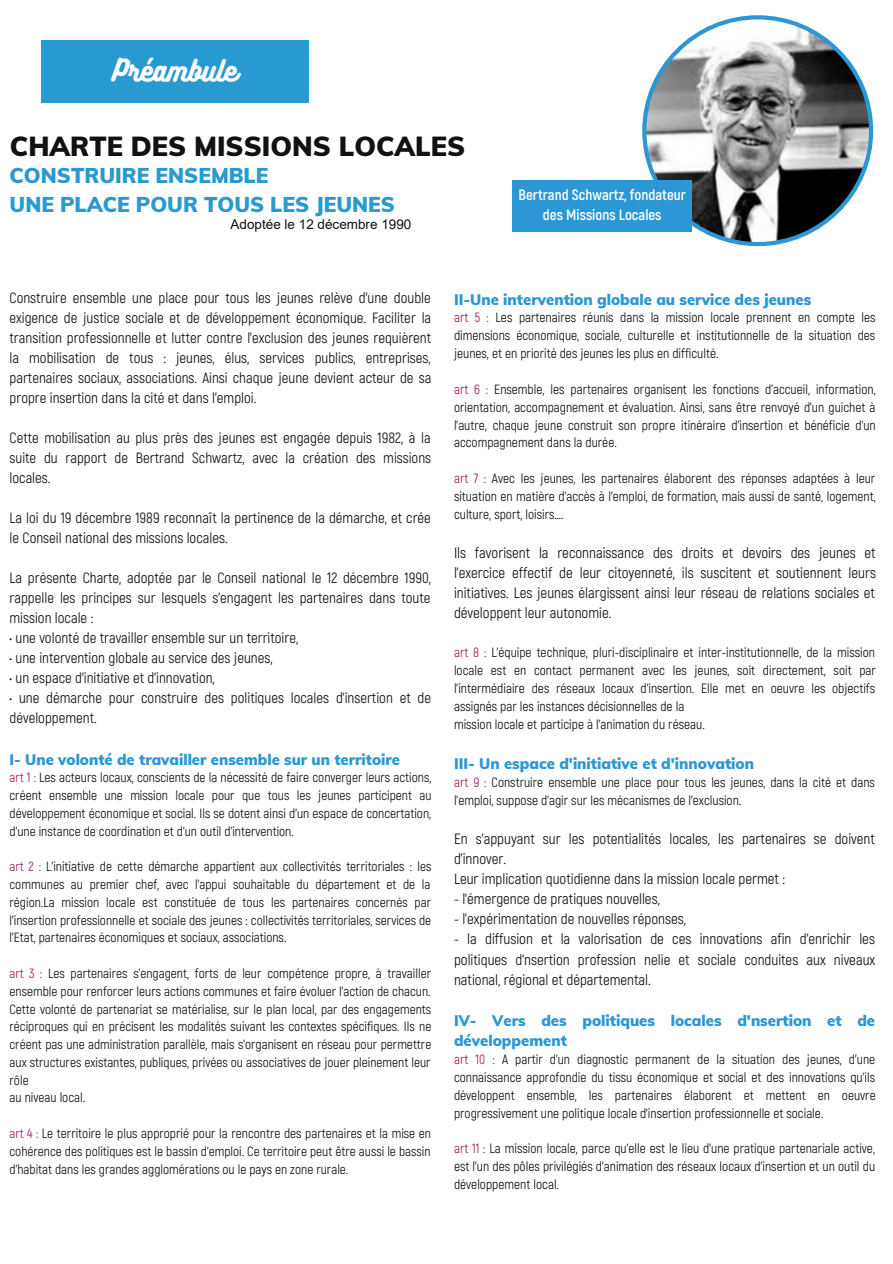
<style>
.page{position:relative;width:893px;height:1264px;background:#fff}
.page>*{position:absolute;margin:0;border:0;box-sizing:border-box;transform-origin:0 0}
.t1{font:900 27px "Muli";color:#111}
.t2{font:27px "Bukhari Script";color:#fff}
.t3{font:900 21px "Muli";color:#2999d2}
.t4{font:700 15px/20.2px "Akrobat";color:#fff;text-align:center}
.t5{font:14.85px/20px "Akrobat";color:#111;text-align:justify}
.t6{font:900 14.85px/20.1px "Muli";color:#2b97d5}
.t7{font:13.5px "Arial";color:#111}
.t8{font:13.35px/17.9px "Akrobat";color:#111;text-align:justify}
.s1{color:#a31c5c}
</style>
<div class="page">
<div style="left:41px;top:40px;width:267px;height:63px;background:#2999d2"></div>
<svg style="left:642px;top:15px;width:231px;height:231px"></svg>
<div style="left:512px;top:181px;width:180px;height:51px;background:#2b97d5"></div>
<p class="t2" style="left:112px;top:54px;width:126px">Préambule</p>
<p class="t1" style="left:10px;top:129px;width:457px">CHARTE DES MISSIONS LOCALES</p>
<p class="t3" style="left:10px;top:162px;width:260px">CONSTRUIRE ENSEMBLE</p>
<p class="t3" style="left:10px;top:191px;width:387px">UNE PLACE POUR TOUS LES JEUNES</p>
<p class="t7" style="left:231px;top:216px;width:182px">Adoptée le 12 décembre 1990</p>
<p class="t4" style="left:518px;top:185px;width:169px">Bertrand Schwartz, fondateur des Missions Locales</p>
<p class="t5" style="left:10px;top:289px;width:423px">Construire ensemble une place pour tous les jeunes relève d'une double exigence de justice sociale et de développement économique. Faciliter la transition professionnelle et lutter contre l'exclusion des jeunes requièrent la mobilisation de tous : jeunes, élus, services publics, entreprises, partenaires sociaux, associations. Ainsi chaque jeune devient acteur de sa propre insertion dans la cité et dans l'emploi.</p>
<p class="t5" style="left:10px;top:429px;width:423px">Cette mobilisation au plus près des jeunes est engagée depuis 1982, à la suite du rapport de Bertrand Schwartz, avec la création des missions locales.</p>
<p class="t5" style="left:10px;top:509px;width:423px">La loi du 19 décembre 1989 reconnaît la pertinence de la démarche, et crée le Conseil national des missions locales.</p>
<p class="t5" style="left:10px;top:569px;width:423px">La présente Charte, adoptée par le Conseil national le 12 décembre 1990, rappelle les principes sur lesquels s'engagent les partenaires dans toute mission locale :</p>
<p class="t5" style="left:10px;top:629px;width:290px">• une volonté de travailler ensemble sur un territoire,</p>
<p class="t5" style="left:10px;top:648px;width:264px">• une intervention globale au service des jeunes,</p>
<p class="t5" style="left:10px;top:668px;width:207px">• un espace d'initiative et d'innovation,</p>
<p class="t5" style="left:10px;top:688px;width:423px">• une démarche pour construire des politiques locales d'insertion et de développement.</p>
<p class="t6" style="left:10px;top:749px;width:392px">I- Une volonté de travailler ensemble sur un territoire</p>
<p class="t8" style="left:10px;top:769px;width:423px"><span class="s1">art 1 :</span> Les acteurs locaux, conscients de la nécessité de faire converger leurs actions, créent ensemble une mission locale pour que tous les jeunes participent au développement économique et social. Ils se dotent ainsi d'un espace de concertation, d'une instance de coordination et d'un outil d'intervention.</p>
<p class="t8" style="left:10px;top:858px;width:423px"><span class="s1">art 2 :</span> L'initiative de cette démarche appartient aux collectivités territoriales : les communes au premier chef, avec l'appui souhaitable du département et de la région.La mission locale est constituée de tous les partenaires concernés par l'insertion professionnelle et sociale des jeunes : collectivités territoriales, services de l'Etat, partenaires économiques et sociaux, associations.</p>
<p class="t8" style="left:10px;top:964px;width:423px"><span class="s1">art 3 :</span> Les partenaires s'engagent, forts de leur compétence propre, à travailler ensemble pour renforcer leurs actions communes et faire évoluer l'action de chacun.<br>Cette volonté de partenariat se matérialise, sur le plan local, par des engagements réciproques qui en précisent les modalités suivant les contextes spécifiques. Ils ne créent pas une administration parallèle, mais s'organisent en réseau pour permettre aux structures existantes, publiques, privées ou associatives de jouer pleinement leur rôle</p>
<p class="t8" style="left:10px;top:1089px;width:77px">au niveau local.</p>
<p class="t8" style="left:10px;top:1124px;width:423px"><span class="s1">art 4 :</span> Le territoire le plus approprié pour la rencontre des partenaires et la mise en cohérence des politiques est le bassin d'emploi. Ce territoire peut être aussi le bassin d'habitat dans les grandes agglomérations ou le pays en zone rurale.</p>
<p class="t6" style="left:454px;top:289px;width:359px">II-Une intervention globale au service des jeunes</p>
<p class="t8" style="left:454px;top:309px;width:423px"><span class="s1">art 5 :</span> Les partenaires réunis dans la mission locale prennent en compte les dimensions économique, sociale, culturelle et institutionnelle de la situation des jeunes, et en priorité des jeunes les plus en difficulté.</p>
<p class="t8" style="left:454px;top:381px;width:423px"><span class="s1">art 6 :</span> Ensemble, les partenaires organisent les fonctions d'accueil, information, orientation, accompagnement et évaluation. Ainsi, sans être renvoyé d'un guichet à l'autre, chaque jeune construit son propre itinéraire d'insertion et bénéficie d'un accompagnement dans la durée.</p>
<p class="t8" style="left:454px;top:470px;width:423px"><span class="s1">art 7 :</span> Avec les jeunes, les partenaires élaborent des réponses adaptées à leur situation en matière d'accès à l'emploi, de formation, mais aussi de santé, logement, culture, sport, loisirs….</p>
<p class="t5" style="left:454px;top:543px;width:423px">Ils favorisent la reconnaissance des droits et devoirs des jeunes et l'exercice effectif de leur citoyenneté, ils suscitent et soutiennent leurs initiatives. Les jeunes élargissent ainsi leur réseau de relations sociales et développent leur autonomie.</p>
<p class="t8" style="left:454px;top:644px;width:423px"><span class="s1">art 8 :</span> L'équipe technique, pluri-disciplinaire et inter-institutionnelle, de la mission locale est en contact permanent avec les jeunes, soit directement, soit par l'intermédiaire des réseaux locaux d'insertion. Elle met en oeuvre les objectifs assignés par les instances décisionnelles de la</p>
<p class="t8" style="left:454px;top:715px;width:252px">mission locale et participe à l'animation du réseau.</p>
<p class="t6" style="left:454px;top:753px;width:301px">III- Un espace d'initiative et d'innovation</p>
<p class="t8" style="left:454px;top:773px;width:422px"><span class="s1">art 9 :</span> Construire ensemble une place pour tous les jeunes, dans la cité et dans l'emploi, suppose d'agir sur les mécanismes de l'exclusion.</p>
<p class="t5" style="left:454px;top:829px;width:422px">En s'appuyant sur les potentialités locales, les partenaires se doivent d'innover.</p>
<p class="t5" style="left:454px;top:869px;width:332px">Leur implication quotidienne dans la mission locale permet :</p>
<p class="t5" style="left:454px;top:889px;width:207px">- l'émergence de pratiques nouvelles,</p>
<p class="t5" style="left:454px;top:909px;width:233px">- l'expérimentation de nouvelles réponses,</p>
<p class="t5" style="left:454px;top:929px;width:422px">- la diffusion et la valorisation de ces innovations afin d'enrichir les politiques d'nsertion profession nelie et sociale conduites aux niveaux national, régional et départemental.</p>
<p class="t6" style="left:454px;top:1010px;width:422px">IV- Vers des politiques locales d'nsertion et de développement</p>
<p class="t8" style="left:454px;top:1050px;width:423px"><span class="s1">art 10 :</span> A partir d'un diagnostic permanent de la situation des jeunes, d'une connaissance approfondie du tissu économique et social et des innovations qu'ils développent ensemble, les partenaires élaborent et mettent en oeuvre progressivement une politique locale d'insertion professionnelle et sociale.</p>
<p class="t8" style="left:454px;top:1140px;width:422px"><span class="s1">art 11 :</span> La mission locale, parce qu'elle est le lieu d'une pratique partenariale active, est l'un des pôles privilégiés d'animation des réseaux locaux d'insertion et un outil du développement local.</p>
</div>
